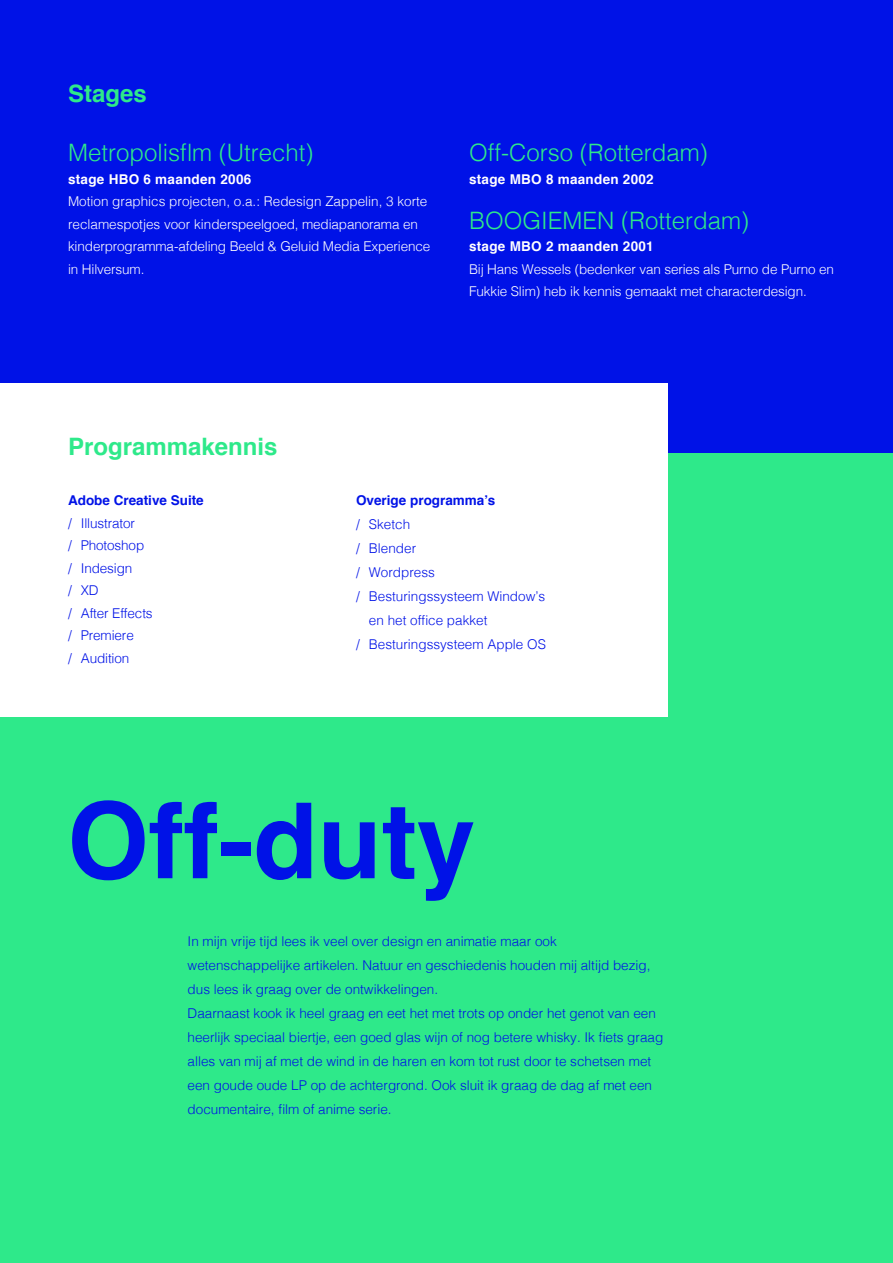
<style>
.page{position:relative;width:893px;height:1263px;background:#0012e7}
.page>*{position:absolute;margin:0;border:0;box-sizing:border-box;transform-origin:0 0}
.t1{font:700 105px "Helvetica";color:#0012e7}
.t2{font:300 24px "Helvetica";color:#2ee98a}
.t3{font:700 24px "Helvetica";color:#2ee98a}
.t4{font:300 13.5px/24px "Helvetica";color:#0012e7}
.t5{font:300 13.5px/22.5px "Helvetica";letter-spacing:-.01em;color:#fff}
.t6{font:700 13.5px "Helvetica";letter-spacing:.02em;color:#fff}
.t7{font:700 13.5px "Helvetica";color:#0012e7}
</style>
<div class="page">
<div style="left:0;top:454px;width:893px;height:809px;background:#2ee98a"></div>
<div style="left:0;top:383px;width:668px;height:333px;background:#fff"></div>
<h2 class="t3" style="left:68px;top:74px;width:80px">Stages</h2>
<h2 class="t2" style="left:68px;top:133px;width:247px">Metropolisflm (Utrecht)</h2>
<p class="t6" style="left:68px;top:168px;width:185px">stage HBO 6 maanden 2006</p>
<p class="t5" style="left:68px;top:189px;width:364px">Motion graphics projecten, o.a.: Redesign Zappelin, 3 korte reclamespotjes voor kinderspeelgoed, mediapanorama en kinderprogramma-afdeling Beeld &amp; Geluid Media Experience in Hilversum.</p>
<h2 class="t2" style="left:469px;top:133px;width:240px">Off-Corso (Rotterdam)</h2>
<p class="t6" style="left:469px;top:168px;width:186px">stage MBO 8 maanden 2002</p>
<h2 class="t2" style="left:469px;top:200px;width:282px">BOOGIEMEN (Rotterdam)</h2>
<p class="t6" style="left:469px;top:236px;width:186px">stage MBO 2 maanden 2001</p>
<p class="t5" style="left:469px;top:257px;width:367px">Bij Hans Wessels (bedenker van series als Purno de Purno en<br>Fukkie Slim) heb ik kennis gemaakt met characterdesign.</p>
<h2 class="t3" style="left:68px;top:427px;width:211px">Programmakennis</h2>
<p class="t7" style="left:68px;top:490px;width:137px">Adobe Creative Suite</p>
<p class="t4" style="left:68px;top:511px;width:86px;line-height:22.5px">/ Illustrator<br>/ Photoshop<br>/ Indesign<br>/ XD<br>/ After Effects / Premiere<br>/ Audition</p>
<p class="t7" style="left:356px;top:490px;width:141px">Overige programma’s</p>
<p class="t4" style="left:356px;top:512px;width:56px">/ Sketch</p>
<p class="t4" style="left:356px;top:536px;width:62px">/ Blender</p>
<p class="t4" style="left:356px;top:560px;width:80px">/ Wordpress</p>
<p class="t4" style="left:356px;top:584px;width:191px">/ Besturingssysteem Window’s</p>
<p class="t4" style="left:369px;top:608px;width:120px">en het office pakket</p>
<p class="t4" style="left:356px;top:632px;width:191px">/ Besturingssysteem Apple OS</p>
<h1 class="t1" style="left:67px;top:756px;width:410px">Off-duty</h1>
<p class="t4" style="left:188px;top:928px;width:477px">In mijn vrije tijd lees ik veel over design en animatie maar ook wetenschappelijke artikelen. Natuur en geschiedenis houden mij altijd bezig, dus lees ik graag over de ontwikkelingen.<br>Daarnaast kook ik heel graag en eet het met trots op onder het genot van een heerlijk speciaal biertje, een goed glas wijn of nog betere whisky. Ik fiets graag alles van mij af met de wind in de haren en kom tot rust door te schetsen met een goude oude LP op de achtergrond. Ook sluit ik graag de dag af met een documentaire, film of anime serie.</p>
</div>
